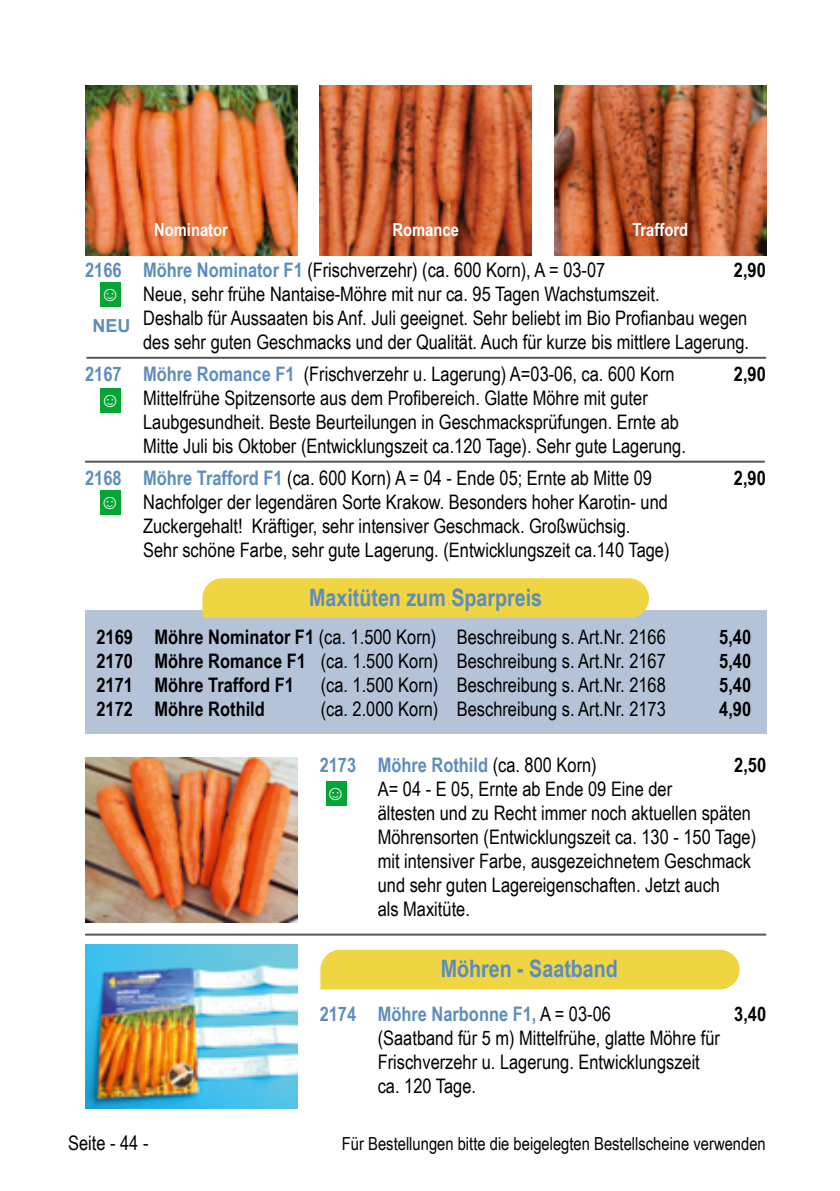
<style>
.page{position:relative;width:840px;height:1191px;background:#fff}
.page>*{position:absolute;margin:0;border:0;box-sizing:border-box;transform-origin:0 0}
.t1{font:700 24px "Arial Narrow";color:#5e8cbc}
.t2{font:20px/24px "Arial Narrow";color:#000}
.t3{font:700 20px "Arial Narrow";color:#000}
.t4{font:700 20px "Arial Narrow";color:#5e8cbc}
.t5{font:700 19.6px "Arial";color:#fff}
.t6{font:18px "Arial Narrow";color:#000}
.t7{font:700 18px "Arial Narrow";color:#fff}
.t8{font:700 18px "Arial";color:#5e8cbc}
.s1{font-weight:700;color:#5e8cbc}
.s2{font-weight:700}
.s3{font-weight:400;color:#000}
</style>
<div class="page">
<img style="left:319px;top:85px;width:212px;height:170px">
<hr style="left:86px;top:357px;width:679px;height:2px;background:#565655">
<div style="left:100px;top:282px;width:20px;height:24px;background:#05a535"></div>
<div style="left:100px;top:388px;width:20px;height:24px;background:#05a535"></div>
<div style="left:100px;top:491px;width:20px;height:24px;background:#05a535"></div>
<div style="left:85px;top:609px;width:680px;height:124px;background:#b5c3d9"></div>
<hr style="left:85px;top:933px;width:680px;height:2px;background:#565655">
<hr style="left:85px;top:461px;width:679px;height:2px;background:#565655">
<img style="left:85px;top:944px;width:212px;height:164px">
<div style="left:202px;top:578px;width:446px;height:40px;background:#f0d542"></div>
<img style="left:554px;top:85px;width:211px;height:170px">
<div style="left:325px;top:781px;width:21px;height:24px;background:#05a535"></div>
<img style="left:85px;top:757px;width:212px;height:165px">
<div style="left:320px;top:949px;width:419px;height:40px;background:#f0d542"></div>
<img style="left:85px;top:85px;width:212px;height:170px">
<p class="t7" style="left:154px;top:216px;width:75px">Nominator</p>
<p class="t7" style="left:392px;top:216px;width:68px">Romance</p>
<p class="t7" style="left:632px;top:216px;width:57px">Trafford</p>
<p class="t2" style="left:85px;top:257px;width:521px"><span class="s1">2166 Möhre Nominator F1</span> (Frischverzehr) (ca. 600 Korn), A = 03-07</p>
<p class="t3" style="left:733px;top:254px;width:33px">2,90</p>
<p class="t2" style="left:143px;top:281px;width:607px">Neue, sehr frühe Nantaise-Möhre mit nur ca. 95 Tagen Wachstumszeit.<br>Deshalb für Aussaaten bis Anf. Juli geeignet. Sehr beliebt im Bio Profianbau wegen des sehr guten Geschmacks und der Qualität. Auch für kurze bis mittlere Lagerung.</p>
<p class="t2" style="left:85px;top:361px;width:591px"><span class="s1">2167 Möhre Romance F1</span> (Frischverzehr u. Lagerung) A=03-06, ca. 600 Korn</p>
<p class="t3" style="left:733px;top:358px;width:33px">2,90</p>
<p class="t2" style="left:143px;top:385px;width:544px">Mittelfrühe Spitzensorte aus dem Profibereich. Glatte Möhre mit guter<br>Laubgesundheit. Beste Beurteilungen in Geschmacksprüfungen. Ernte ab<br>Mitte Juli bis Oktober (Entwicklungszeit ca.120 Tage). Sehr gute Lagerung.</p>
<p class="t2" style="left:85px;top:465px;width:568px"><span class="s1">2168 Möhre Trafford F1</span> (ca. 600 Korn) A = 04 - Ende 05; Ernte ab Mitte 09</p>
<p class="t3" style="left:733px;top:462px;width:33px">2,90</p>
<p class="t2" style="left:143px;top:489px;width:527px">Nachfolger der legendären Sorte Krakow. Besonders hoher Karotin- und<br>Zuckergehalt! Kräftiger, sehr intensiver Geschmack. Großwüchsig.<br>Sehr schöne Farbe, sehr gute Lagerung. (Entwicklungszeit ca.140 Tage)</p>
<p class="t5" style="left:100px;top:279px;width:22px">☺</p>
<p class="t8" style="left:92px;top:313px;width:39px">NEU</p>
<p class="t5" style="left:100px;top:385px;width:22px">☺</p>
<p class="t5" style="left:100px;top:487px;width:22px">☺</p>
<p class="t1" style="left:309px;top:579px;width:234px">Maxitüten zum Sparpreis</p>
<p class="t2" style="left:96px;top:624px;width:570px"><span class="s2">2169 Möhre Nominator F1</span> (ca. 1.500 Korn) Beschreibung s. Art.Nr. 2166</p>
<p class="t3" style="left:718px;top:622px;width:33px">5,40</p>
<p class="t2" style="left:96px;top:648px;width:570px"><span class="s2">2170 Möhre Romance F1</span> (ca. 1.500 Korn) Beschreibung s. Art.Nr. 2167</p>
<p class="t3" style="left:718px;top:646px;width:33px">5,40</p>
<p class="t3" style="left:96px;top:670px;width:199px">2171 Möhre Trafford F1</p>
<p class="t2" style="left:320px;top:672px;width:346px">(ca. 1.500 Korn) Beschreibung s. Art.Nr. 2168</p>
<p class="t3" style="left:718px;top:670px;width:33px">5,40</p>
<p class="t3" style="left:96px;top:694px;width:170px">2172 Möhre Rothild</p>
<p class="t2" style="left:320px;top:696px;width:346px">(ca. 2.000 Korn) Beschreibung s. Art.Nr. 2173</p>
<p class="t3" style="left:718px;top:694px;width:33px">4,90</p>
<p class="t4" style="left:319px;top:749px;width:278px">2173 Möhre Rothild <span class="s3">(ca. 800 Korn)</span></p>
<p class="t3" style="left:733px;top:749px;width:33px">2,50</p>
<p class="t2" style="left:377px;top:776px;width:380px">A= 04 - E 05, Ernte ab Ende 09 Eine der<br>ältesten und zu Recht immer noch aktuellen späten Möhrensorten (Entwicklungszeit ca. 130 - 150 Tage) mit intensiver Farbe, ausgezeichnetem Geschmack und sehr guten Lagereigenschaften. Jetzt auch<br>als Maxitüte.</p>
<p class="t5" style="left:325px;top:778px;width:22px">☺</p>
<p class="t1" style="left:440px;top:950px;width:179px">Möhren - Saatband</p>
<p class="t4" style="left:319px;top:999px;width:292px">2174 Möhre Narbonne F1, <span class="s3">A = 03-06</span></p>
<p class="t3" style="left:733px;top:999px;width:33px">3,40</p>
<p class="t2" style="left:377px;top:1025px;width:343px">(Saatband für 5 m) Mittelfrühe, glatte Möhre für<br>Frischverzehr u. Lagerung. Entwicklungszeit ca. 120 Tage.</p>
<p class="t2" style="left:68px;top:1130px;width:82px">Seite - 44 -</p>
<p class="t6" style="left:342px;top:1130px;width:425px">Für Bestellungen bitte die beigelegten Bestellscheine verwenden</p>
</div>
